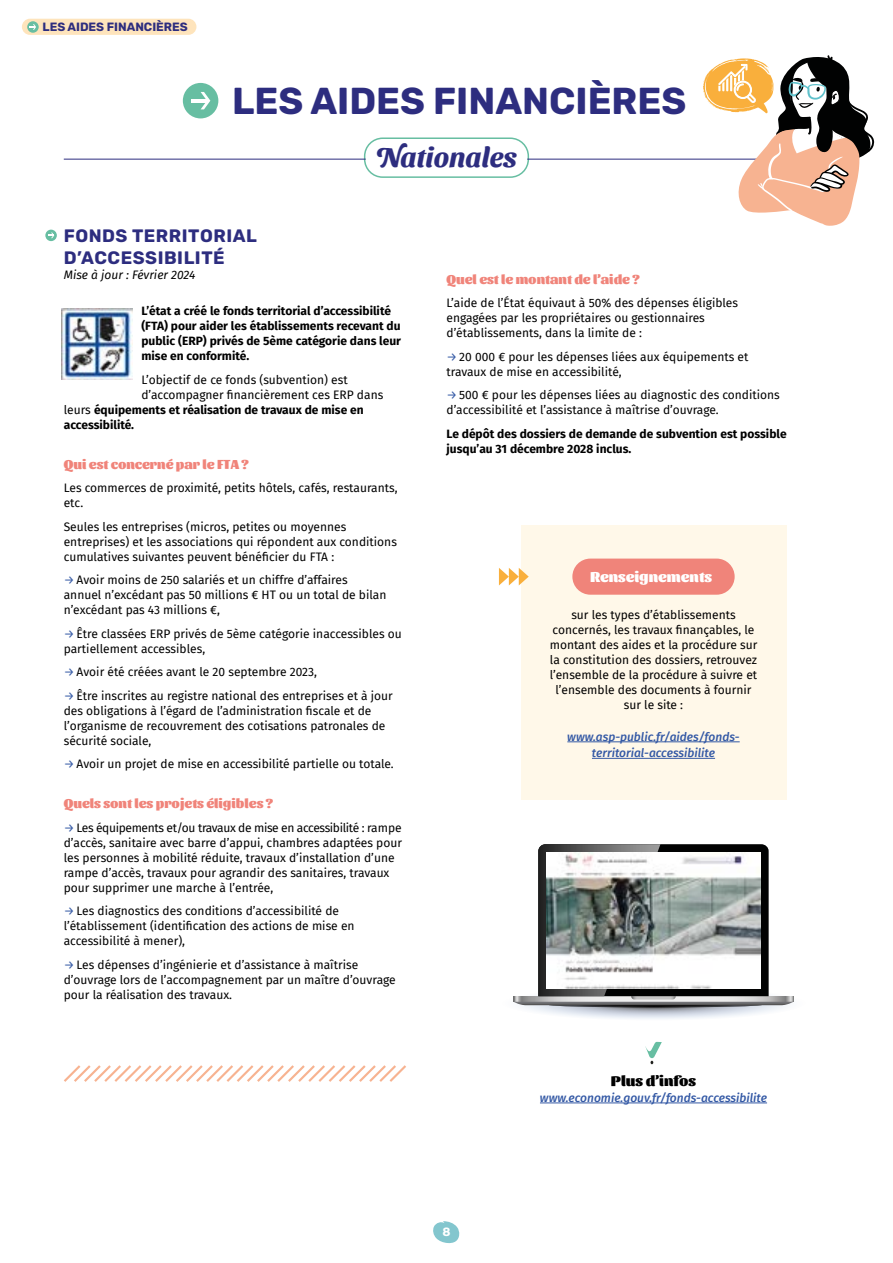
<style>
.page{position:relative;width:893px;height:1263px;background:#fff}
.page>*{position:absolute;margin:0;border:0;box-sizing:border-box;transform-origin:0 0}
.t1{font:700 37.5px "Rubik";color:#2d2d7f}
.t2{font:700 27.75px "Sansita Swashed";color:#2d2d7f}
.t3{font:700 18px/21.6px "Rubik";letter-spacing:.03em;color:#2d2d7f}
.t4{font:900 15px "Sansita";color:#fff}
.t5{font:900 15px "Sansita";color:#000}
.t6{font:900 13.5px "Sansita";color:#f0847a}
.t7{font:12px/15px "Fira Sans";color:#000}
.t8{font:700 12px/15px "Fira Sans";color:#000}
.t9{font:italic 500 12px/16.5px "Fira Sans";color:#3459a5;text-align:center}
.t10{font:italic 12px "Fira Sans";color:#000}
.t11{font:700 12px "Rubik";color:#2d2d7f}
.t12{font:700 12px "Rubik";color:#fff}
.s1{font-weight:400}
.s2{color:#3459a5}
</style>
<div class="page">
<svg style="left:433px;top:1221px;width:27px;height:22px"></svg>
<div style="left:364px;top:137px;width:165px;height:41px;border:2px solid #67bea2;border-radius:18px"></div>
<div style="left:22px;top:19px;width:174px;height:16px;background:#fee4bc;border-radius:8px"></div>
<div style="left:521px;top:525px;width:265px;height:274px;background:#fff8e9"></div>
<div style="left:572px;top:559px;width:163px;height:36px;background:#f0847a;border-radius:18px"></div>
<hr style="left:540px;top:1102px;width:227px;height:1px;background:#3459a5">
<svg style="left:645px;top:1042px;width:17px;height:22px"></svg>
<div style="left:183px;top:83px;width:35px;height:35px;background:#67bea2;border-radius:50%"></div>
<hr style="left:191px;top:99px;width:16px;height:3px;background:#fff">
<svg style="left:201px;top:92px;width:9px;height:17px"></svg>
<svg style="left:27px;top:21px;width:12px;height:12px"></svg>
<svg style="left:30px;top:24px;width:6px;height:6px"></svg>
<hr style="left:64px;top:159px;width:302px;height:1px;background:#2d2d7f">
<hr style="left:527px;top:159px;width:302px;height:1px;background:#2d2d7f">
<img style="left:61px;top:308px;width:71px;height:72px">
<svg style="left:499px;top:568px;width:30px;height:17px"></svg>
<hr style="left:567px;top:741px;width:173px;height:1px;background:#3459a5">
<hr style="left:592px;top:758px;width:123px;height:1px;background:#3459a5">
<svg style="left:45px;top:230px;width:12px;height:11px"></svg>
<svg style="left:48px;top:233px;width:6px;height:5px"></svg>
<svg style="left:64px;top:1065px;width:342px;height:17px"></svg>
<svg style="left:703px;top:55px;width:171px;height:171px"></svg>
<svg style="left:513px;top:844px;width:281px;height:175px"></svg>
<img style="left:538px;top:844px;width:122px;height:152px">
<img style="left:547px;top:853px;width:213px;height:135px">
<p class="t11" style="left:43px;top:20px;width:147px">LES AIDES FINANCIÈRES</p>
<h1 class="t1" style="left:232px;top:79px;width:456px">LES AIDES FINANCIÈRES</h1>
<h2 class="t2" style="left:376px;top:136px;width:142px">Nationales</h2>
<h3 class="t3" style="left:64px;top:226px;width:195px">FONDS TERRITORIAL<br>D’ACCESSIBILITÉ</h3>
<p class="t10" style="left:64px;top:266px;width:133px">Mise à jour : Février 2024</p>
<p class="t8" style="left:141px;top:303px;width:261px">L’état a créé le fonds territorial d’accessibilité (FTA) pour aider les établissements recevant du public (ERP) privés de 5ème catégorie dans leur mise en conformité.</p>
<p class="t7" style="left:141px;top:372px;width:208px">L’objectif de ce fonds (subvention) est</p>
<p class="t7" style="left:141px;top:387px;width:243px">d’accompagner financièrement ces ERP dans</p>
<p class="t8" style="left:64px;top:401px;width:301px"><span class="s1">leurs</span> équipements et réalisation de travaux de mise en</p>
<p class="t8" style="left:64px;top:416px;width:72px">accessibilité.</p>
<p class="t6" style="left:64px;top:456px;width:187px">Qui est concerné par le FTA ?</p>
<p class="t7" style="left:64px;top:480px;width:335px">Les commerces de proximité, petits hôtels, cafés, restaurants, etc.</p>
<p class="t7" style="left:64px;top:519px;width:335px">Seules les entreprises (micros, petites ou moyennes entreprises) et les associations qui répondent aux conditions cumulatives suivantes peuvent bénéficier du FTA :</p>
<p class="t7" style="left:64px;top:572px;width:324px"><span class="s2">→</span> Avoir moins de 250 salariés et un chiffre d’affaires annuel n’excédant pas 50 millions € HT ou un total de bilan n’excédant pas 43 millions €,</p>
<p class="t7" style="left:64px;top:626px;width:339px"><span class="s2">→</span> Être classées ERP privés de 5ème catégorie inaccessibles ou partiellement accessibles,</p>
<p class="t7" style="left:64px;top:664px;width:255px"><span class="s2">→</span> Avoir été créées avant le 20 septembre 2023,</p>
<p class="t7" style="left:64px;top:688px;width:331px"><span class="s2">→</span> Être inscrites au registre national des entreprises et à jour des obligations à l’égard de l’administration fiscale et de l’organisme de recouvrement des cotisations patronales de sécurité sociale,</p>
<p class="t7" style="left:64px;top:756px;width:332px"><span class="s2">→</span> Avoir un projet de mise en accessibilité partielle ou totale.</p>
<p class="t6" style="left:64px;top:795px;width:211px">Quels sont les projets éligibles ?</p>
<p class="t7" style="left:64px;top:820px;width:340px"><span class="s2">→</span> Les équipements et/ou travaux de mise en accessibilité : rampe d’accès, sanitaire avec barre d’appui, chambres adaptées pour les personnes à mobilité réduite, travaux d’installation d’une rampe d’accès, travaux pour agrandir des sanitaires, travaux pour supprimer une marche à l’entrée,</p>
<p class="t7" style="left:64px;top:903px;width:292px"><span class="s2">→</span> Les diagnostics des conditions d’accessibilité de l’établissement (identification des actions de mise en accessibilité à mener),</p>
<p class="t7" style="left:64px;top:957px;width:333px"><span class="s2">→</span> Les dépenses d’ingénierie et d’assistance à maîtrise d’ouvrage lors de l’accompagnement par un maître d’ouvrage pour la réalisation des travaux.</p>
<p class="t6" style="left:446px;top:271px;width:195px">Quel est le montant de l’aide ?</p>
<p class="t7" style="left:446px;top:295px;width:293px">L’aide de l’État équivaut à 50% des dépenses éligibles engagées par les propriétaires ou gestionnaires d’établissements, dans la limite de :</p>
<p class="t7" style="left:446px;top:349px;width:303px"><span class="s2">→</span> 20 000 € pour les dépenses liées aux équipements et travaux de mise en accessibilité,</p>
<p class="t7" style="left:446px;top:387px;width:335px"><span class="s2">→</span> 500 € pour les dépenses liées au diagnostic des conditions d’accessibilité et l’assistance à maîtrise d’ouvrage.</p>
<p class="t8" style="left:446px;top:425px;width:342px">Le dépôt des dossiers de demande de subvention est possible jusqu’au 31 décembre 2028 inclus.</p>
<p class="t4" style="left:590px;top:567px;width:123px">Renseignements</p>
<p class="t7" style="left:550px;top:607px;width:209px;text-align:center">sur les types d’établissements concernés, les travaux finançables, le montant des aides et la procédure sur la constitution des dossiers, retrouvez l’ensemble de la procédure à suivre et l’ensemble des documents à fournir sur le site :</p>
<p class="t9" style="left:567px;top:728px;width:174px">www.asp-public.fr/aides/fonds&shy;territorial-accessibilite</p>
<p class="t5" style="left:611px;top:1071px;width:87px">Plus d’infos</p>
<p class="t9" style="left:540px;top:1089px;width:229px">www.economie.gouv.fr/fonds-accessibilite</p>
<p class="t12" style="left:442px;top:1225px;width:10px">8</p>
</div>
